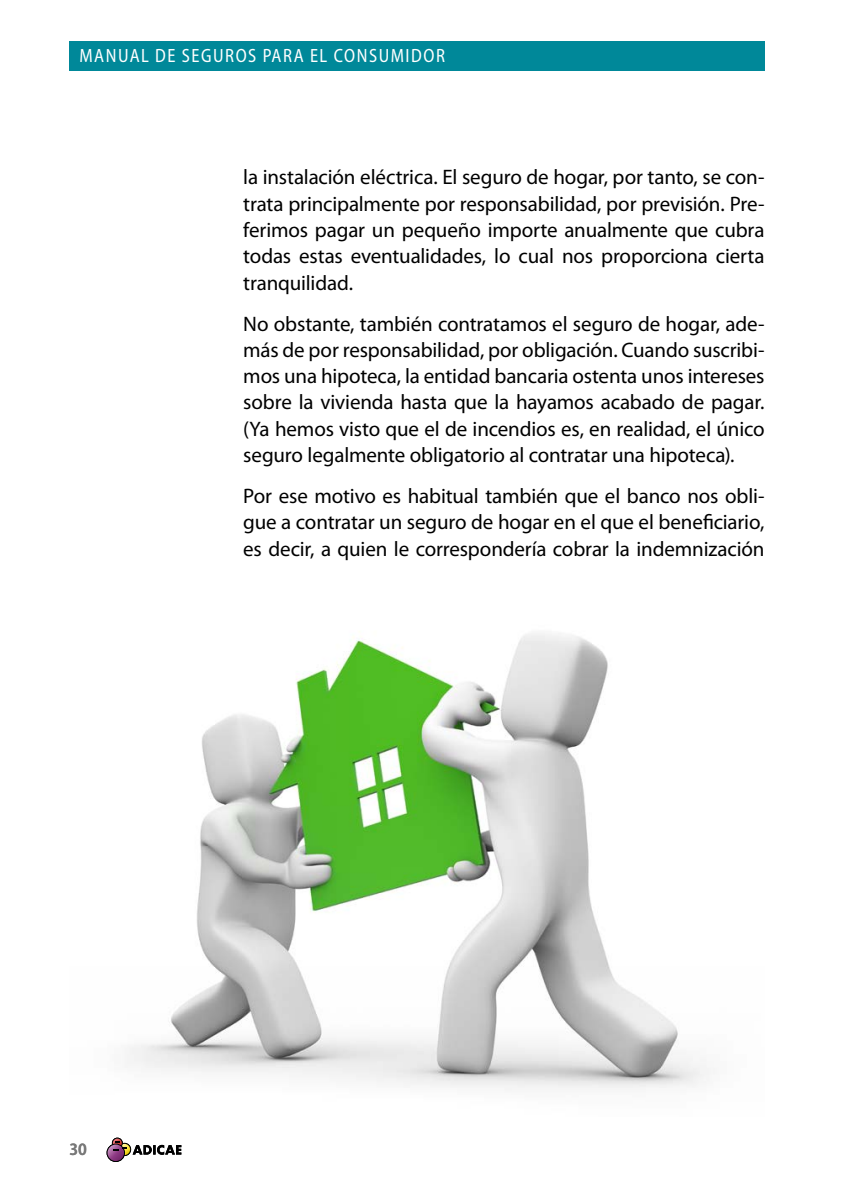
<style>
.page{position:relative;width:844px;height:1191px;background:#fff}
.page>*{position:absolute;margin:0;border:0;box-sizing:border-box;transform-origin:0 0}
.Párrafo_normal{font:21px/26.2px "Myriad Pro";letter-spacing:-.01em;color:#000;text-align:justify}
.t1{font:semi-condensed 19.25px "Myriad Pro";letter-spacing:.085em;color:#fff;scale:.93 1}
.t2{font:600 semi-condensed 17.5px "Myriad Pro";color:#797979}
</style>
<div class="page">
<div style="left:69px;top:41px;width:695px;height:30px;background:#089"></div>
<div style="left:118px;top:1142px;width:13px;height:14px;background:#0c0c0b;border-radius:50%"></div>
<svg style="left:106px;top:1143px;width:19px;height:19px"></svg>
<svg style="left:107px;top:1144px;width:17px;height:17px"></svg>
<svg style="left:113px;top:1138px;width:68px;height:17px"></svg>
<img style="left:127px;top:633px;width:582px;height:457px">
<p class="t1" style="left:80px;top:44px;width:394px">MANUAL DE SEGUROS PARA EL CONSUMIDOR</p>
<p class="Párrafo_normal" style="left:243px;top:164px;width:522px">la instalación eléctrica. El seguro de hogar, por tanto, se con&shy;trata principalmente por responsabilidad, por previsión. Pre&shy;ferimos pagar un pequeño importe anualmente que cubra todas estas eventualidades, lo cual nos proporciona cierta tranquilidad.</p>
<p class="Párrafo_normal" style="left:243px;top:310px;width:522px">No obstante, también contratamos el seguro de hogar, ade&shy;más de por responsabilidad, por obligación. Cuando suscribi&shy;mos una hipoteca, la entidad bancaria ostenta unos intereses sobre la vivienda hasta que la hayamos acabado de pagar. (Ya hemos visto que el de incendios es, en realidad, el único seguro legalmente obligatorio al contratar una hipoteca).</p>
<p class="Párrafo_normal" style="left:243px;top:482px;width:522px">Por ese motivo es habitual también que el banco nos obli&shy;gue a contratar un seguro de hogar en el que el beneficiario, es decir, a quien le correspondería cobrar la indemnización</p>
<p class="t2" style="left:69px;top:1137px;width:19px">30</p>
</div>
